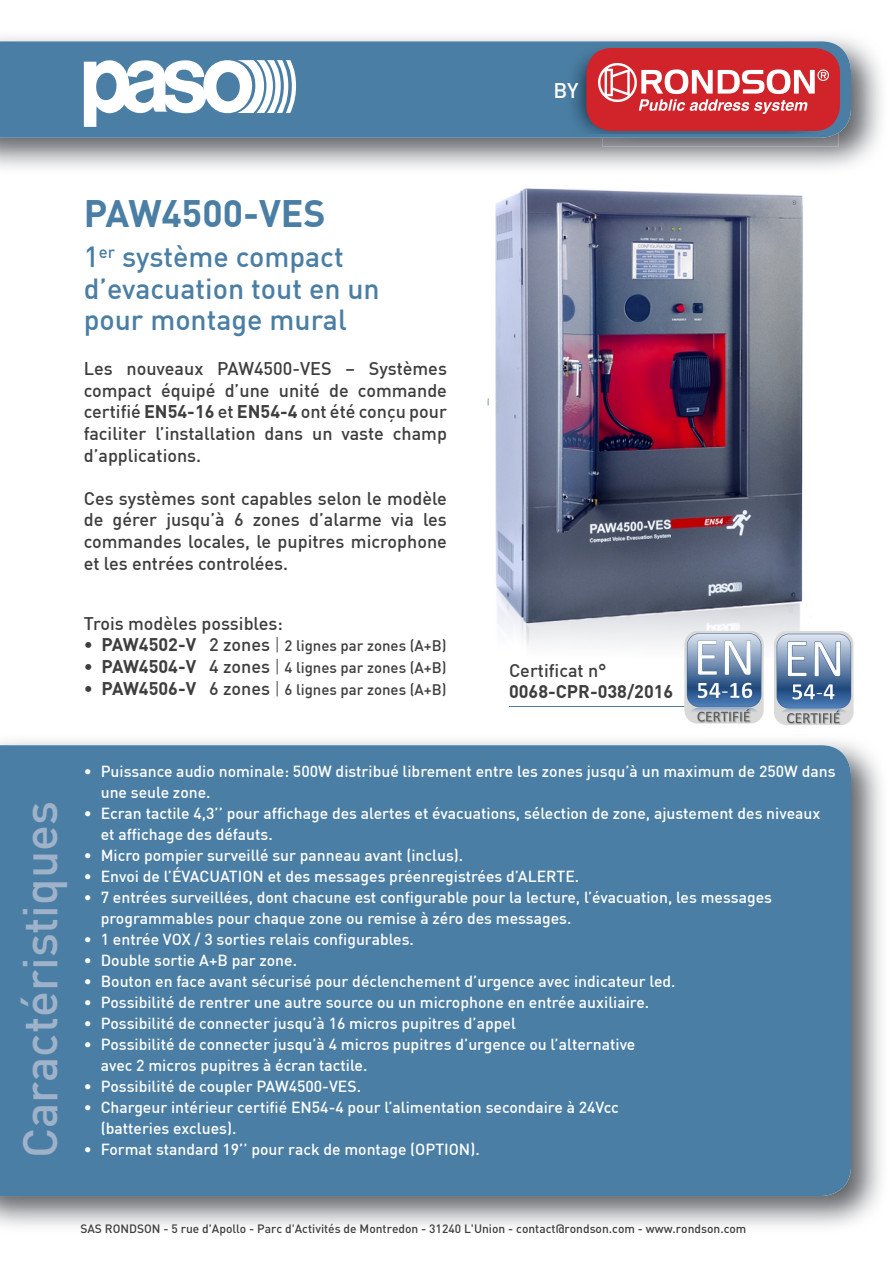
<style>
.page{position:relative;width:894px;height:1262px;background:#fff}
.page>*{position:absolute;margin:0;border:0;box-sizing:border-box;transform-origin:0 0}
.t1{font:500 48px "DIN Pro";color:#9eb2c9}
.t2{font:700 37.5px "DIN Pro";color:#4a7ea4}
.t3{font:500 28.5px/31.5px "DIN Pro";color:#4a7ea4}
.t4{font:500 21px "DIN Pro";color:#fff}
.t5{font:500 18px/21.6px "DIN Pro";color:#3e3e3f;text-align:justify}
.t6{font:700 18px "DIN Pro";color:#3e3e3f}
.t7{font:500 15.75px/21px "DIN Pro";color:#fff}
.t8{font:500 15px "DIN Pro";color:#3e3e3f}
.t9{font:500 12px "DIN Pro";color:#3e3e3f}
.s1{font-weight:700}
.s2{font-size:18px}
.s3{font-weight:700;font-size:18px}
.s4{font-weight:300;font-size:18px}
</style>
<div class="page">
<div style="left:0;top:745px;width:851px;height:451px;background:#4a7ea4"></div>
<div style="left:0;top:41px;width:851px;height:97px;background:#4a7ea4"></div>
<img style="left:603px;top:133px;width:235px;height:14px">
<img style="left:566px;top:44px;width:263px;height:90px">
<div style="left:586px;top:48px;width:254px;height:83px;background:#d1232a;border-radius:26px"></div>
<svg style="left:84px;top:60px;width:212px;height:67px"></svg>
<hr style="left:509px;top:706px;width:222px;height:1px;background:#4a7ea4">
<img style="left:495px;top:188px;width:308px;height:458px">
<img style="left:677px;top:628px;width:93px;height:96px">
<img style="left:764px;top:630px;width:90px;height:95px">
<img style="left:599px;top:63px;width:229px;height:51px">
<h3 class="t4" style="left:553px;top:74px;width:27px">BY</h3>
<h2 class="t2" style="left:84px;top:198px;width:243px">PAW4500-VES</h2>
<h3 class="t3" style="left:84px;top:244px;width:297px">1<sup>er</sup> système compact d’evacuation tout en un pour montage mural</h3>
<p class="t5" style="left:84px;top:360px;width:365px">Les nouveaux PAW4500-VES – Systèmes compact équipé d’une unité de commande certifié <span class="s1">EN54-16</span> et <span class="s1">EN54-4</span> ont été conçu pour faciliter l’installation dans un vaste champ d’applications.</p>
<p class="t5" style="left:84px;top:489px;width:365px">Ces systèmes sont capables selon le modèle de gérer jusqu’à 6 zones d’alarme via les commandes locales, le pupitres microphone et les entrées controlées.</p>
<p class="t5" style="left:84px;top:614px;width:201px">Trois modèles possibles:</p>
<p class="t8" style="left:84px;top:640px;width:364px"><span class="s2">•</span> <span class="s3">PAW4502-V</span> <span class="s2">2 zones</span> <span class="s4">|</span> 2 lignes par zones (A+B)</p>
<p class="t8" style="left:84px;top:661px;width:364px"><span class="s2">•</span> <span class="s3">PAW4504-V</span> <span class="s2">4 zones</span> <span class="s4">|</span> 4 lignes par zones (A+B)</p>
<p class="t8" style="left:84px;top:683px;width:364px"><span class="s2">•</span> <span class="s3">PAW4506-V</span> <span class="s2">6 zones</span> <span class="s4">|</span> 6 lignes par zones (A+B)</p>
<p class="t5" style="left:509px;top:661px;width:99px">Certificat n°</p>
<p class="t6" style="left:509px;top:684px;width:166px">0068-CPR-038/2016</p>
<h1 class="t1" style="left:21px;top:1158px;width:358px;rotate:-90deg">Caractéristiques</h1>
<p class="t7" style="left:101px;top:762px;width:736px;text-indent:-17px">• Puissance audio nominale: 500W distribué librement entre les zones jusqu’à un maximum de 250W dans une seule zone.</p>
<p class="t7" style="left:101px;top:804px;width:721px;text-indent:-17px">• Ecran tactile 4,3’’ pour affichage des alertes et évacuations, sélection de zone, ajustement des niveaux et affichage des défauts.</p>
<p class="t7" style="left:84px;top:846px;width:381px">• Micro pompier surveillé sur panneau avant (inclus).</p>
<p class="t7" style="left:84px;top:867px;width:497px">• Envoi de l’ÉVACUATION et des messages préenregistrées d’ALERTE.</p>
<p class="t7" style="left:101px;top:888px;width:673px;text-indent:-17px">• 7 entrées surveillées, dont chacune est configurable pour la lecture, l’évacuation, les messages programmables pour chaque zone ou remise à zéro des messages.</p>
<p class="t7" style="left:84px;top:930px;width:332px">• 1 entrée VOX / 3 sorties relais configurables.</p>
<p class="t7" style="left:84px;top:951px;width:215px">• Double sortie A+B par zone.</p>
<p class="t7" style="left:84px;top:972px;width:593px">• Bouton en face avant sécurisé pour déclenchement d’urgence avec indicateur led.</p>
<p class="t7" style="left:84px;top:993px;width:567px">• Possibilité de rentrer une autre source ou un microphone en entrée auxiliaire.</p>
<p class="t7" style="left:84px;top:1014px;width:434px">• Possibilité de connecter jusqu’à 16 micros pupitres d’appel</p>
<p class="t7" style="left:101px;top:1035px;width:536px;text-indent:-17px">• Possibilité de connecter jusqu’à 4 micros pupitres d’urgence ou l’alternative avec 2 micros pupitres à écran tactile.</p>
<p class="t7" style="left:84px;top:1077px;width:279px">• Possibilité de coupler PAW4500-VES.</p>
<p class="t7" style="left:101px;top:1098px;width:520px;text-indent:-17px">• Chargeur intérieur certifié EN54-4 pour l’alimentation secondaire à 24Vcc (batteries exclues).</p>
<p class="t7" style="left:84px;top:1140px;width:397px">• Format standard 19’’ pour rack de montage (OPTION).</p>
<p class="t9" style="left:80px;top:1219px;width:668px">SAS RONDSON - 5 rue d'Apollo - Parc d'Activités de Montredon - 31240 L'Union - contact@rondson.com - www.rondson.com</p>
</div>
